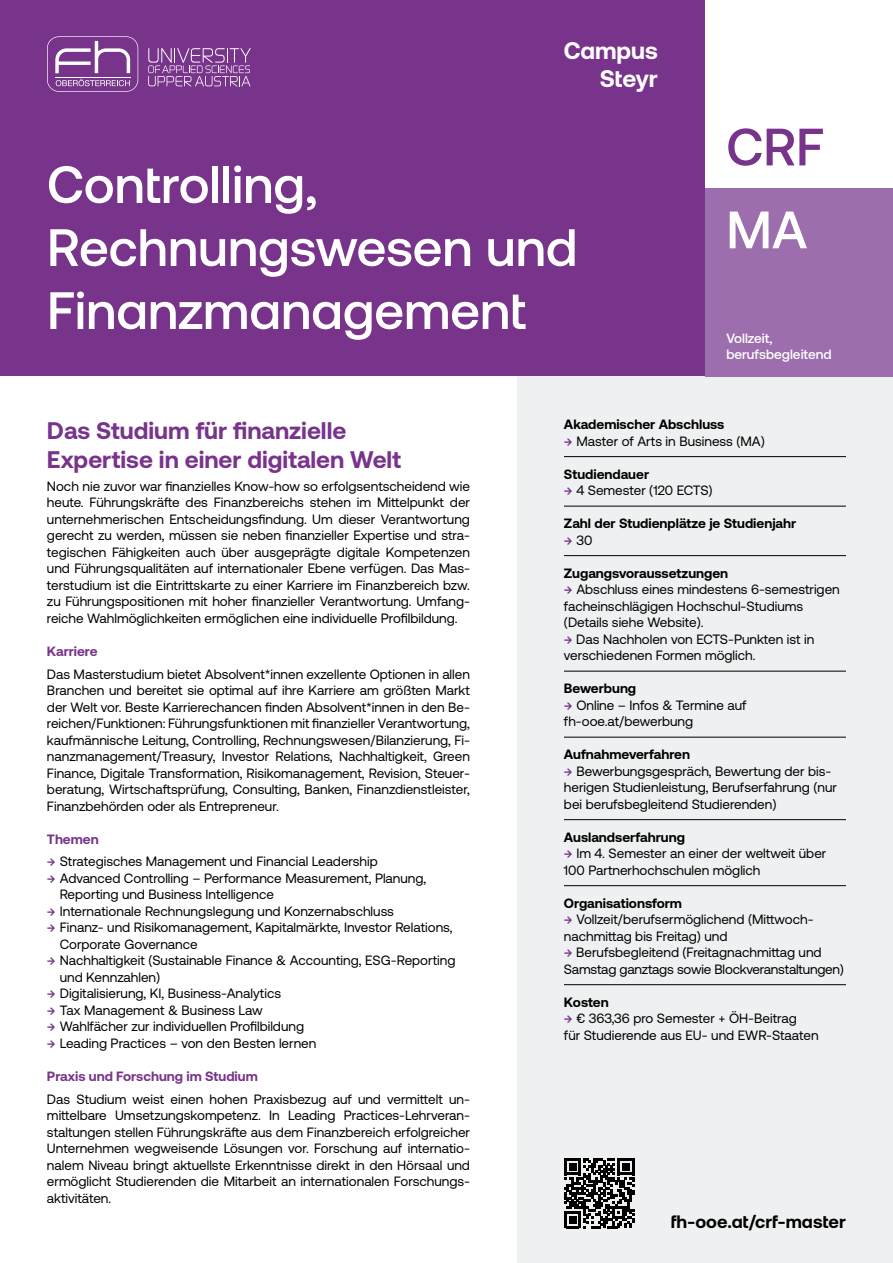
<style>
.page{position:relative;width:893px;height:1263px;background:#fff}
.page>*{position:absolute;margin:0;border:0;box-sizing:border-box;transform-origin:0 0}
.t1{font:500 52.5px/63px "Aeonik";color:#fff}
.t2{font:500 52.5px "Aeonik";color:#78348b}
.t3{font:700 24px/28.8px "Aeonik";color:#78348b}
.t4{font:700 24px/28.8px "Aeonik";color:#fff;text-align:right}
.t5{font:700 18px "Aeonik";letter-spacing:.005em;color:#000}
.t6{font:13.5px/16.5px "Aeonik";color:#000}
.t7{font:700 13.5px "Aeonik";color:#000}
.t8{font:700 13.5px "Aeonik";color:#78348b}
.t9{font:500 13.5px/16.2px "Aeonik";color:#fff}
.s1{font-weight:500;color:#78348b}
</style>
<div class="page">
<div style="left:517px;top:376px;width:376px;height:887px;background:#eff0f1"></div>
<div style="left:0;top:0;width:705px;height:376px;background:#78348b"></div>
<div style="left:705px;top:188px;width:188px;height:188px;background:#9d6ead"></div>
<svg style="left:148px;top:48px;width:103px;height:38px"></svg>
<svg style="left:47px;top:36px;width:91px;height:56px"></svg>
<hr style="left:55px;top:77px;width:75px;height:1px;background:#fff">
<hr style="left:564px;top:456px;width:282px;height:1px;background:#000">
<hr style="left:564px;top:506px;width:282px;height:1px;background:#000">
<hr style="left:564px;top:555px;width:282px;height:1px;background:#000">
<hr style="left:564px;top:671px;width:282px;height:1px;background:#000">
<hr style="left:564px;top:737px;width:282px;height:1px;background:#000">
<hr style="left:564px;top:819px;width:282px;height:1px;background:#000">
<hr style="left:564px;top:885px;width:282px;height:1px;background:#000">
<hr style="left:564px;top:984px;width:282px;height:1px;background:#000">
<svg style="left:564px;top:1158px;width:70px;height:70px"></svg>
<h2 class="t4" style="left:564px;top:36px;width:96px">Campus<br>Steyr</h2>
<h1 class="t1" style="left:47px;top:153px;width:532px">Controlling,<br>Rechnungswesen und<br>Finanzmanagement</h1>
<h1 class="t2" style="left:726px;top:118px;width:99px">CRF</h1>
<h1 class="t1" style="left:726px;top:198px;width:83px">MA</h1>
<p class="t9" style="left:726px;top:330px;width:107px">Vollzeit, berufsbegleitend</p>
<h2 class="t3" style="left:47px;top:416px;width:355px">Das Studium für finanzielle<br>Expertise in einer digitalen Welt</h2>
<p class="t6" style="left:47px;top:478px;width:425px;text-align:justify">Noch nie zuvor war finanzielles Know-how so erfolgsentscheidend wie heute. Führungskräfte des Finanzbereichs stehen im Mittelpunkt der unternehmerischen Entscheidungsfindung. Um dieser Verantwortung gerecht zu werden, müssen sie neben finanzieller Expertise und stra&shy;tegischen Fähigkeiten auch über ausgeprägte digitale Kompetenzen und Führungsqualitäten auf internationaler Ebene verfügen. Das Mas&shy;terstudium ist die Eintrittskarte zu einer Karriere im Finanzbereich bzw. zu Führungspositionen mit hoher finanzieller Verantwortung. Umfang&shy;reiche Wahlmöglichkeiten ermöglichen eine individuelle Profilbildung.</p>
<p class="t8" style="left:47px;top:643px;width:52px">Karriere</p>
<p class="t6" style="left:47px;top:666px;width:424px;text-align:justify">Das Masterstudium bietet Absolvent*innen exzellente Optionen in allen Branchen und bereitet sie optimal auf ihre Karriere am größten Markt der Welt vor. Beste Karrierechancen finden Absolvent*innen in den Be&shy;reichen/Funktionen: Führungsfunktionen mit finanzieller Verantwortung, kaufmännische Leitung, Controlling, Rechnungswesen/Bilanzierung, Fi&shy;nanzmanagement/Treasury, Investor Relations, Nachhaltigkeit, Green Finance, Digitale Transformation, Risikomanagement, Revision, Steuer&shy;beratung, Wirtschaftsprüfung, Consulting, Banken, Finanzdienstleister, Finanzbehörden oder als Entrepreneur.</p>
<p class="t8" style="left:47px;top:831px;width:53px">Themen</p>
<p class="t6" style="left:47px;top:853px;width:332px"><span class="s1">→</span> Strategisches Management und Financial Leadership</p>
<p class="t6" style="left:60px;top:870px;width:368px;text-indent:-13px"><span class="s1">→</span> Advanced Controlling – Performance Measurement, Planung,<br>Reporting und Business Intelligence</p>
<p class="t6" style="left:47px;top:903px;width:349px"><span class="s1">→</span> Internationale Rechnungslegung und Konzernabschluss</p>
<p class="t6" style="left:60px;top:919px;width:394px;text-indent:-13px"><span class="s1">→</span> Finanz- und Risikomanagement, Kapitalmärkte, Investor Relations,<br>Corporate Governance</p>
<p class="t6" style="left:60px;top:952px;width:397px;text-indent:-13px"><span class="s1">→</span> Nachhaltigkeit (Sustainable Finance &amp; Accounting, ESG-Reporting und Kennzahlen)</p>
<p class="t6" style="left:47px;top:985px;width:236px"><span class="s1">→</span> Digitalisierung, KI, Business-Analytics</p>
<p class="t6" style="left:47px;top:1002px;width:217px"><span class="s1">→</span> Tax Management &amp; Business Law</p>
<p class="t6" style="left:47px;top:1018px;width:259px"><span class="s1">→</span> Wahlfächer zur individuellen Profilbildung</p>
<p class="t6" style="left:47px;top:1035px;width:271px"><span class="s1">→</span> Leading Practices – von den Besten lernen</p>
<p class="t8" style="left:47px;top:1068px;width:212px">Praxis und Forschung im Studium</p>
<p class="t6" style="left:47px;top:1091px;width:424px;text-align:justify">Das Studium weist einen hohen Praxisbezug auf und vermittelt un&shy;mittelbare Umsetzungskompetenz. In Leading Practices-Lehrveran&shy;staltungen stellen Führungskräfte aus dem Finanzbereich erfolgreicher Unternehmen wegweisende Lösungen vor. Forschung auf internatio&shy;nalem Niveau bringt aktuellste Erkenntnisse direkt in den Hörsaal und ermöglicht Studierenden die Mitarbeit an internationalen Forschungs&shy;aktivitäten.</p>
<p class="t7" style="left:564px;top:417px;width:162px">Akademischer Abschluss</p>
<p class="t6" style="left:564px;top:433px;width:202px"><span class="s1">→</span> Master of Arts in Business (MA)</p>
<p class="t7" style="left:564px;top:466px;width:87px">Studiendauer</p>
<p class="t6" style="left:564px;top:482px;width:150px"><span class="s1">→</span> 4 Semester (120 ECTS)</p>
<p class="t7" style="left:564px;top:516px;width:234px">Zahl der Studienplätze je Studienjahr</p>
<p class="t6" style="left:564px;top:532px;width:30px"><span class="s1">→</span> 30</p>
<p class="t7" style="left:564px;top:565px;width:166px">Zugangsvoraussetzungen</p>
<p class="t6" style="left:564px;top:581px;width:277px"><span class="s1">→</span> Abschluss eines mindestens 6-semestrigen facheinschlägigen Hochschul-Studiums (Details siehe Website).</p>
<p class="t6" style="left:564px;top:631px;width:252px"><span class="s1">→</span> Das Nachholen von ECTS-Punkten ist in verschiedenen Formen möglich.</p>
<p class="t7" style="left:564px;top:681px;width:74px">Bewerbung</p>
<p class="t6" style="left:564px;top:697px;width:184px"><span class="s1">→</span> Online – Infos &amp; Termine auf fh-ooe.at/bewerbung</p>
<p class="t7" style="left:564px;top:747px;width:128px">Aufnahmeverfahren</p>
<p class="t6" style="left:564px;top:763px;width:274px"><span class="s1">→</span> Bewerbungsgespräch, Bewertung der bis&shy;herigen Studienleistung, Berufserfahrung (nur bei berufsbegleitend Studierenden)</p>
<p class="t7" style="left:564px;top:829px;width:122px">Auslandserfahrung</p>
<p class="t6" style="left:564px;top:845px;width:264px"><span class="s1">→</span> Im 4. Semester an einer der weltweit über<br>100 Partnerhochschulen möglich</p>
<p class="t7" style="left:564px;top:895px;width:120px">Organisationsform</p>
<p class="t6" style="left:564px;top:911px;width:247px"><span class="s1">→</span> Vollzeit/berufsermöglichend (Mittwoch--- nachmit-tag bis Freitag) und</p>
<p class="t6" style="left:564px;top:944px;width:281px"><span class="s1">→</span> Berufsbegleitend (Freitagnachmittag und<br>Samstag ganztags sowie Blockveranstaltungen)</p>
<p class="t7" style="left:564px;top:994px;width:46px">Kosten</p>
<p class="t6" style="left:564px;top:1010px;width:256px"><span class="s1">→</span> € 363,36 pro Semester + ÖH-Beitrag<br>für Studierende aus EU- und EWR-Staaten</p>
<h3 class="t5" style="left:671px;top:1212px;width:177px">fh-ooe.at/crf-master</h3>
</div>
